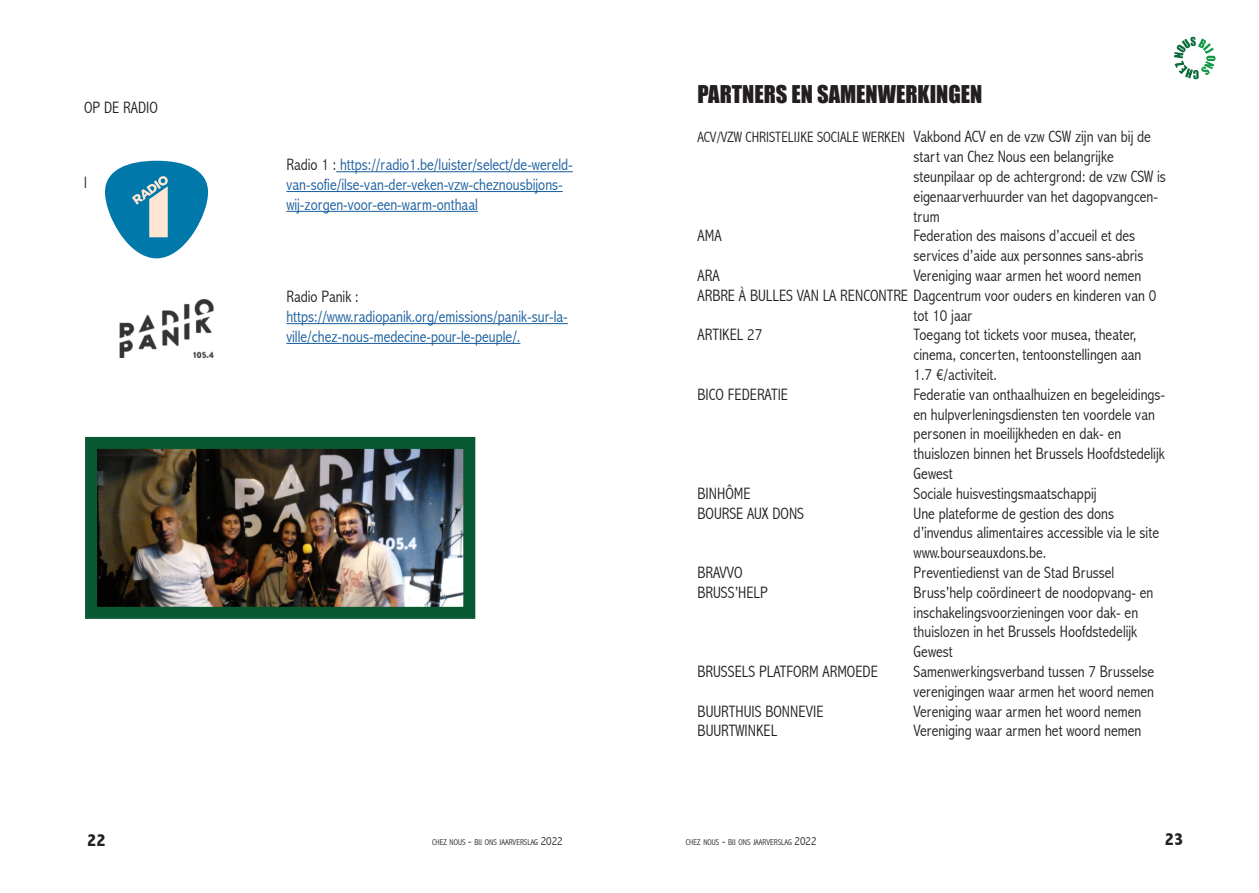
<style>
.page{position:relative;width:1259px;height:893px;background:#fff}
.page>*{position:absolute;margin:0;border:0;box-sizing:border-box;transform-origin:0 0}
.t1{font:22.5px "Impact";color:#231f20}
.t2{font:800 condensed 18px "Abadi";color:#231f20}
.t3{font:300 condensed 16.5px/19.8px "Abadi";color:#231f20}
.t4{font:300 condensed 16.5px/19.8px "Abadi";color:#175d9e}
.t5{font:300 condensed 15px "Abadi";color:#231f20}
.t6{font:300 condensed 8.4px "Abadi";color:#231f20}
.s1{color:#231f20}
.s2{font-size:16.5px}
.s3{font-size:12px}
</style>
<div class="page">
<svg style="left:1174px;top:37px;width:41px;height:42px"></svg>
<svg style="left:1202px;top:43px;width:9px;height:8px"></svg>
<img style="left:119px;top:258px;width:95px;height:100px">
<img style="left:98px;top:450px;width:364px;height:156px">
<div style="left:85px;top:437px;width:390px;height:182px;border:12px solid #085831"></div>
<svg style="left:105px;top:161px;width:103px;height:97px"></svg>
<hr style="left:336px;top:171px;width:237px;height:1px;background:#175d9e">
<hr style="left:286px;top:191px;width:277px;height:1px;background:#175d9e">
<hr style="left:286px;top:211px;width:192px;height:1px;background:#175d9e">
<hr style="left:286px;top:323px;width:282px;height:1px;background:#175d9e">
<hr style="left:286px;top:343px;width:234px;height:1px;background:#175d9e">
<p class="t3" style="left:84px;top:97px;width:75px">OP DE RADIO</p>
<p class="t3" style="left:84px;top:173px;width:4px">l</p>
<p class="t4" style="left:286px;top:155px;width:288px"><span class="s1">Radio 1 :</span> https://radio1.be/luister/select/de-wereld&shy;van-sofie/ilse-van-der-veken-vzw-cheznousbijons&shy;wij-zorgen-voor-een-warm-onthaal</p>
<p class="t4" style="left:286px;top:287px;width:283px"><span class="s1">Radio Panik : </span>https://www.radiopanik.org/emissions/panik-sur-la&shy;ville/chez-nous-medecine-pour-le-peuple/.</p>
<p class="t1" style="left:697px;top:77px;width:286px">PARTNERS EN SAMENWERKINGEN</p>
<p class="t5" style="left:697px;top:129px;width:455px">ACV/VZW CHRISTELIJKE SOCIALE WERKEN <span class="s2">Vakbond ACV en de vzw CSW zijn van bij de</span></p>
<p class="t3" style="left:913px;top:147px;width:254px">start van Chez Nous een belangrijke steunpilaar op de achtergrond: de vzw CSW is eigenaarverhuurder van het dagopvangcen&shy;trum</p>
<p class="t3" style="left:697px;top:226px;width:26px">AMA</p>
<p class="t3" style="left:913px;top:226px;width:231px">Federation des maisons d’accueil et des services d’aide aux personnes sans-abris</p>
<p class="t3" style="left:697px;top:266px;width:24px">ARA</p>
<p class="t3" style="left:913px;top:266px;width:229px">Vereniging waar armen het woord nemen</p>
<p class="t3" style="left:913px;top:285px;width:244px;text-indent:-216px">ARBRE À BULLES VAN LA RENCONTRE Dagcentrum voor ouders en kinderen van 0 tot 10 jaar</p>
<p class="t3" style="left:697px;top:325px;width:66px">ARTIKEL 27</p>
<p class="t3" style="left:913px;top:325px;width:229px">Toegang tot tickets voor musea, theater, cinema, concerten, tentoonstellingen aan<br>1.7 €/activiteit.</p>
<p class="t3" style="left:697px;top:384px;width:92px">BICO FEDERATIE</p>
<p class="t3" style="left:913px;top:384px;width:253px">Federatie van onthaalhuizen en begeleidings&shy;en hulpverleningsdiensten ten voordele van personen in moeilijkheden en dak- en thuislozen binnen het Brussels Hoofdstedelijk Gewest</p>
<p class="t3" style="left:697px;top:483px;width:55px">BINHÔME</p>
<p class="t3" style="left:913px;top:483px;width:184px">Sociale huisvestingsmaatschappij</p>
<p class="t3" style="left:697px;top:503px;width:108px">BOURSE AUX DONS</p>
<p class="t3" style="left:913px;top:503px;width:247px">Une plateforme de gestion des dons d’invendus alimentaires accessible via le site www.bourseauxdons.be.</p>
<p class="t3" style="left:697px;top:563px;width:46px">BRAVVO</p>
<p class="t3" style="left:913px;top:563px;width:202px">Preventiedienst van de Stad Brussel</p>
<p class="t3" style="left:697px;top:582px;width:72px">BRUSS’HELP</p>
<p class="t3" style="left:913px;top:582px;width:241px">Bruss’help coördineert de noodopvang- en inschakelingsvoorzieningen voor dak- en thuislozen in het Brussels Hoofdstedelijk Gewest</p>
<p class="t3" style="left:697px;top:662px;width:182px">BRUSSELS PLATFORM ARMOEDE</p>
<p class="t3" style="left:913px;top:662px;width:242px">Samenwerkingsverband tussen 7 Brusselse verenigingen waar armen het woord nemen</p>
<p class="t3" style="left:697px;top:701px;width:128px">BUURTHUIS BONNEVIE</p>
<p class="t3" style="left:913px;top:701px;width:229px">Vereniging waar armen het woord nemen</p>
<p class="t3" style="left:697px;top:721px;width:81px">BUURTWINKEL</p>
<p class="t3" style="left:913px;top:721px;width:229px">Vereniging waar armen het woord nemen</p>
<p class="t2" style="left:87px;top:829px;width:20px">22</p>
<p class="t6" style="left:432px;top:837px;width:132px">CHEZ NOUS <span class="s3">-</span> BIJ ONS JAARVERSLAG <span class="s3">2022</span></p>
<p class="t6" style="left:686px;top:837px;width:132px">CHEZ NOUS <span class="s3">-</span> BIJ ONS JAARVERSLAG <span class="s3">2022</span></p>
<p class="t2" style="left:1165px;top:828px;width:20px">23</p>
</div>
